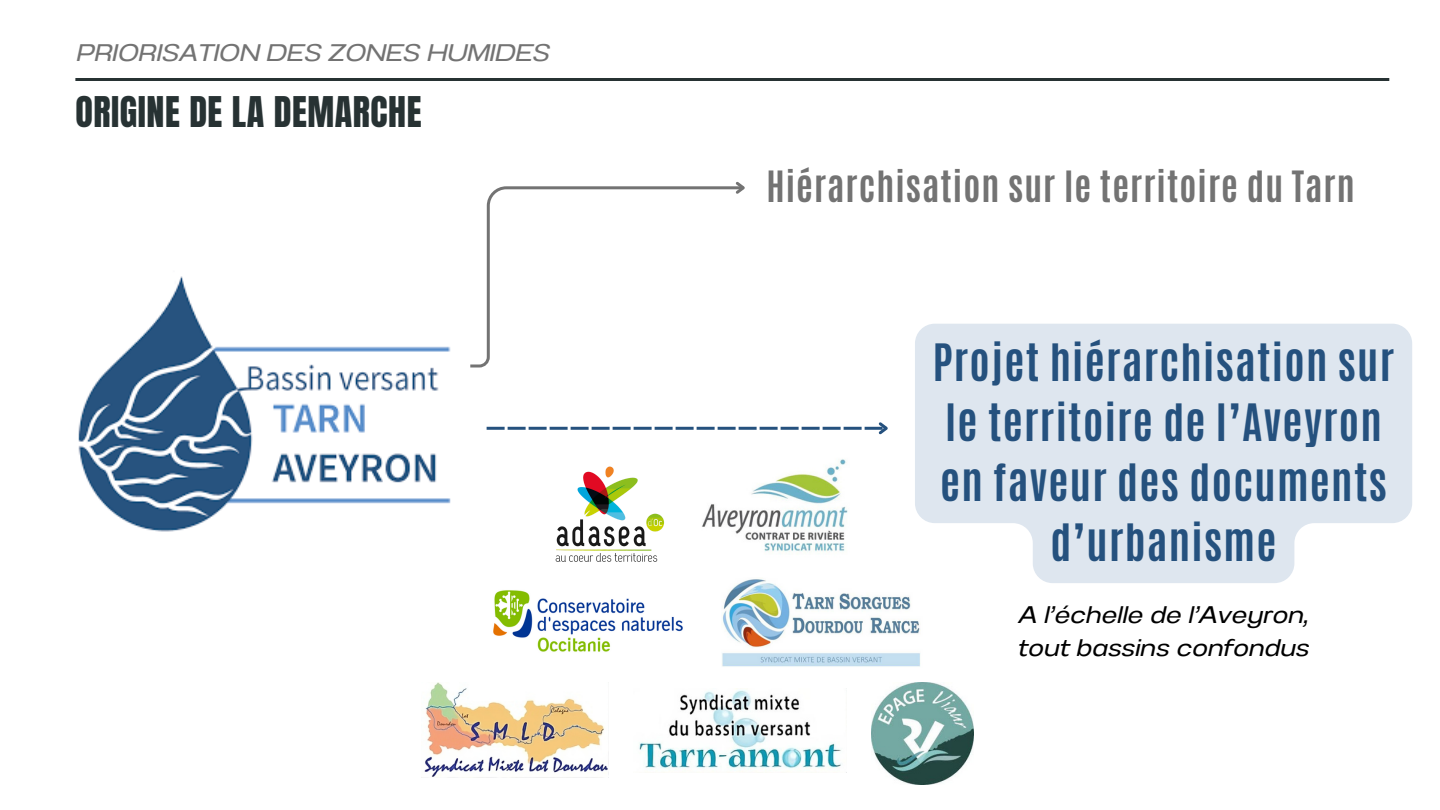
<style>
.page{position:relative;width:1440px;height:810px;background:#fff}
.page>*{position:absolute;margin:0;border:0;box-sizing:border-box;transform-origin:0 0}
.t1{font:700 43px/60px "Antonio";letter-spacing:.03em;color:#25517e;text-align:center}
.t2{font:700 36px "Antonio";letter-spacing:.03em;color:#737373}
.t3{font:36px "Anton";letter-spacing:.015em;color:#273233}
.t4{font:24px/33px "Anantason Wd 150 It";color:#000}
.t5{font:24px "Anantason Wd 150 It";color:#737373}
</style>
<div class="page">
<img style="left:78px;top:276px;width:373px;height:256px">
<hr style="left:75px;top:78px;width:1314px;height:3px;background:#273233">
<svg style="left:470px;top:186px;width:263px;height:182px"></svg>
<svg style="left:733px;top:181px;width:12px;height:13px"></svg>
<svg style="left:487px;top:422px;width:401px;height:13px"></svg>
<svg style="left:915px;top:324px;width:497px;height:259px;background:#e1e8f0"></svg>
<img style="left:639px;top:688px;width:202px;height:84px">
<img style="left:424px;top:683px;width:185px;height:94px">
<img style="left:871px;top:683px;width:102px;height:102px">
<img style="left:702px;top:459px;width:146px;height:93px">
<img style="left:722px;top:578px;width:201px;height:89px">
<img style="left:493px;top:590px;width:190px;height:62px">
<img style="left:555px;top:467px;width:110px;height:95px">
<h2 class="t5" style="left:75px;top:39px;width:475px">PRIORISATION DES ZONES HUMIDES</h2>
<h3 class="t3" style="left:75px;top:86px;width:348px">ORIGINE DE LA DEMARCHE</h3>
<p class="t2" style="left:766px;top:161px;width:590px">Hiérarchisation sur le territoire du Tarn</p>
<h1 class="t1" style="left:933px;top:333px;width:463px">Projet hiérarchisation sur le territoire de l’Aveyron en faveur des documents d’urbanisme</h1>
<p class="t4" style="left:1017px;top:598px;width:293px">A l’échelle de l’Aveyron, tout bassins confondus</p>
</div>
